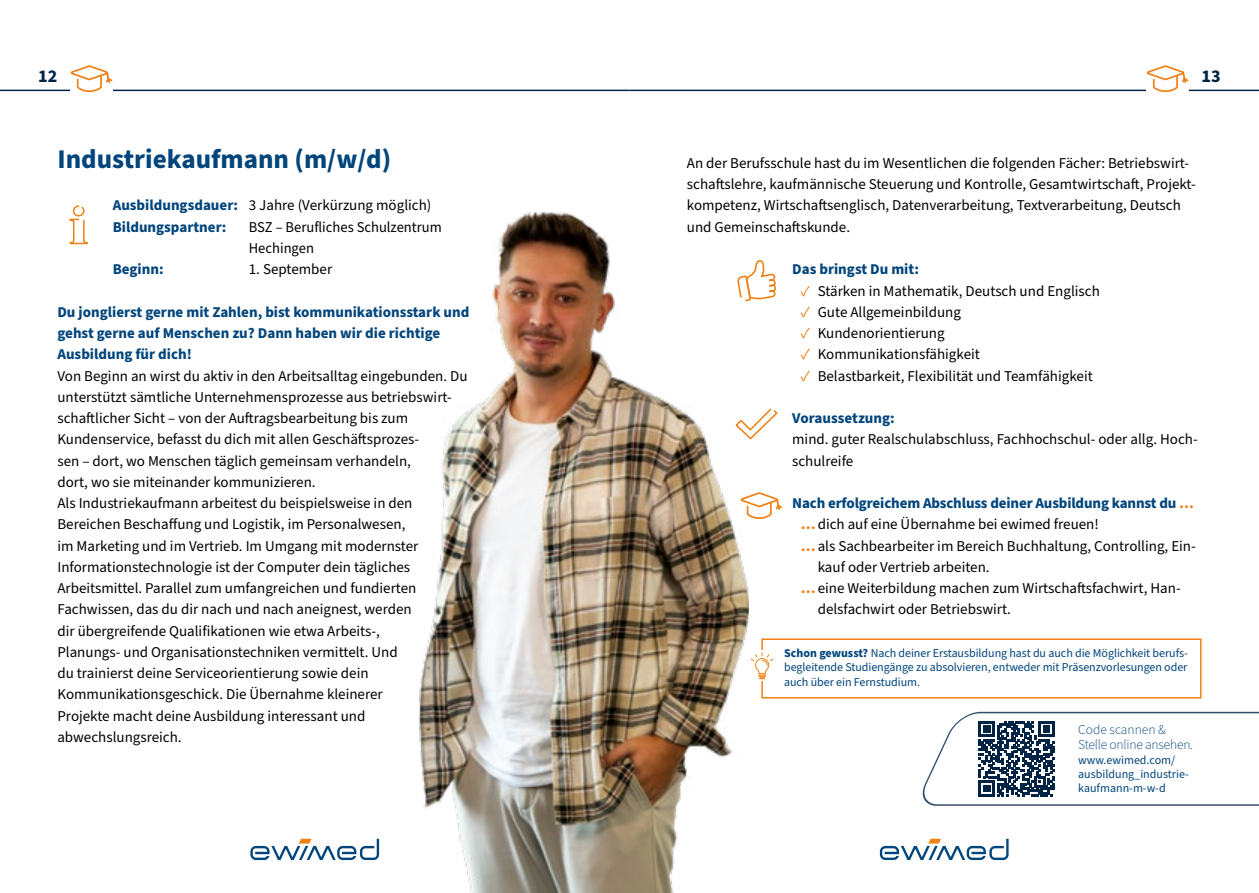
<style>
.page{position:relative;width:1259px;height:893px;background:#fff}
.page>*{position:absolute;margin:0;border:0;box-sizing:border-box;transform-origin:0 0}
.t1{font:700 27px "Source Sans Pro";color:#00457c}
.t2{font:700 18px "Source Sans Pro";color:#002346}
.t3{font:15px/21.3px "Source Sans Pro";color:#000}
.t4{font:700 15px/21.3px "Source Sans Pro";color:#00457c}
.t5{font:300 13.5px/15px "Source Sans Pro";letter-spacing:-.015em;color:#00457c}
.t6{font:12px/14.4px "Source Sans Pro";letter-spacing:-.005em;color:#00457c;text-align:justify}
.s1{font-weight:400;color:#000}
.s2{color:#f08013}
.s3{font-weight:700;color:#f08013}
.s4{font-weight:700}
</style>
<div class="page">
<svg style="left:250px;top:839px;width:129px;height:21px"></svg>
<svg style="left:880px;top:839px;width:128px;height:21px"></svg>
<hr style="left:629px;top:90px;width:630px;height:1px;background:#002346">
<hr style="left:0;top:90px;width:629px;height:1px;background:#002346">
<svg style="left:1146px;top:65px;width:42px;height:27px"></svg>
<svg style="left:70px;top:65px;width:43px;height:27px"></svg>
<img style="left:420px;top:213px;width:328px;height:680px">
<svg style="left:69px;top:205px;width:19px;height:39px"></svg>
<div style="left:761px;top:638px;width:440px;height:60px;border:2px solid #f08013"></div>
<div style="left:747px;top:650px;width:30px;height:31px;background:#fff"></div>
<svg style="left:750px;top:653px;width:23px;height:26px"></svg>
<svg style="left:922px;top:711px;width:337px;height:95px"></svg>
<svg style="left:737px;top:259px;width:39px;height:43px"></svg>
<svg style="left:735px;top:408px;width:43px;height:32px"></svg>
<svg style="left:740px;top:492px;width:42px;height:27px"></svg>
<p class="t2" style="left:38px;top:64px;width:21px">12</p>
<p class="t2" style="left:1201px;top:64px;width:21px">13</p>
<h1 class="t1" style="left:57px;top:141px;width:335px">Industriekaufmann (m/w/d)</h1>
<p class="t4" style="left:113px;top:195px;width:320px">Ausbildungsdauer: <span class="s1">3 Jahre (Verkürzung möglich)<br></span>Bildungspartner:</p>
<p class="t3" style="left:249px;top:217px;width:194px">BSZ – Berufliches Schulzentrum<br>Hechingen</p>
<p class="t4" style="left:113px;top:259px;width:52px">Beginn:</p>
<p class="t3" style="left:249px;top:259px;width:85px">1. September</p>
<p class="t4" style="left:57px;top:302px;width:413px">Du jonglierst gerne mit Zahlen, bist kommunikationsstark und gehst gerne auf Menschen zu? Dann haben wir die richtige<br>Ausbildung für dich!</p>
<p class="t3" style="left:57px;top:365px;width:412px">Von Beginn an wirst du aktiv in den Arbeitsalltag eingebunden. Du unterstützt sämtliche Unternehmensprozesse aus betriebswirt&shy;schaftlicher Sicht – von der Auftragsbearbeitung bis zum Kundenservice, befasst du dich mit allen Geschäftsprozes-<br>sen – dort, wo Menschen täglich gemeinsam verhandeln,<br>dort, wo sie miteinander kommunizieren.<br>Als Industriekaufmann arbeitest du beispielsweise in den Bereichen Beschaffung und Logistik, im Personalwesen,<br>im Marketing und im Vertrieb. Im Umgang mit modernster Informationstechnologie ist der Computer dein tägliches Arbeitsmittel. Parallel zum umfangreichen und fundierten Fachwissen, das du dir nach und nach aneignest, werden<br>dir übergreifende Qualifikationen wie etwa Arbeits-,<br>Planungs- und Organisationstechniken vermittelt. Und<br>du trainierst deine Serviceorientierung sowie dein Kommunikationsgeschick. Die Übernahme kleinerer<br>Projekte macht deine Ausbildung interessant und abwechslungsreich.</p>
<p class="t3" style="left:687px;top:153px;width:510px">An der Berufsschule hast du im Wesentlichen die folgenden Fächer: Betriebswirt&shy;schaftslehre, kaufmännische Steuerung und Kontrolle, Gesamtwirtschaft, Projekt&shy;kompetenz, Wirtschaftsenglisch, Datenverarbeitung, Textverarbeitung, Deutsch und Gemeinschaftskunde.</p>
<p class="t4" style="left:792px;top:259px;width:128px">Das bringst Du mit:</p>
<p class="t3" style="left:800px;top:280px;width:301px"><span class="s2">✓</span> Stärken in Mathematik, Deutsch und Englisch</p>
<p class="t3" style="left:800px;top:302px;width:162px"><span class="s2">✓</span> Gute Allgemeinbildung</p>
<p class="t3" style="left:800px;top:323px;width:145px"><span class="s2">✓</span> Kundenorientierung</p>
<p class="t3" style="left:800px;top:344px;width:181px"><span class="s2">✓</span> Kommunikationsfähigkeit</p>
<p class="t3" style="left:800px;top:365px;width:294px"><span class="s2">✓</span> Belastbarkeit, Flexibilität und Teamfähigkeit</p>
<p class="t4" style="left:792px;top:408px;width:104px">Voraussetzung:</p>
<p class="t3" style="left:792px;top:429px;width:407px">mind. guter Realschulabschluss, Fachhochschul- oder allg. Hoch&shy;schulreife</p>
<p class="t4" style="left:792px;top:493px;width:403px">Nach erfolgreichem Abschluss deiner Ausbildung kannst du <span class="s2">…</span></p>
<p class="t3" style="left:800px;top:514px;width:300px"><span class="s3">…</span>dich auf eine Übernahme bei ewimed freuen!</p>
<p class="t3" style="left:800px;top:535px;width:397px"><span class="s3">…</span>als Sachbearbeiter im Bereich Buchhaltung, Controlling, Ein-</p>
<p class="t3" style="left:817px;top:557px;width:173px">kauf oder Vertrieb arbeiten.</p>
<p class="t3" style="left:800px;top:578px;width:381px"><span class="s3">…</span>eine Weiterbildung machen zum Wirtschaftsfachwirt, Han-</p>
<p class="t3" style="left:817px;top:599px;width:195px">delsfachwirt oder Betriebswirt.</p>
<p class="t6" style="left:784px;top:646px;width:405px"><span class="s4">Schon gewusst?</span> Nach deiner Erstausbildung hast du auch die Möglichkeit berufs&shy;begleitende Studiengänge zu absolvieren, entweder mit Präsenzvorlesungen oder auch über ein Fernstudium.</p>
<p class="t5" style="left:1078px;top:723px;width:116px">Code scannen &amp;<br>Stelle online ansehen.</p>
<p class="t6" style="left:1078px;top:753px;width:112px;text-align:left">www.ewimed.com/ ausbildung_industrie&shy;kaufmann-m-w-d</p>
</div>
